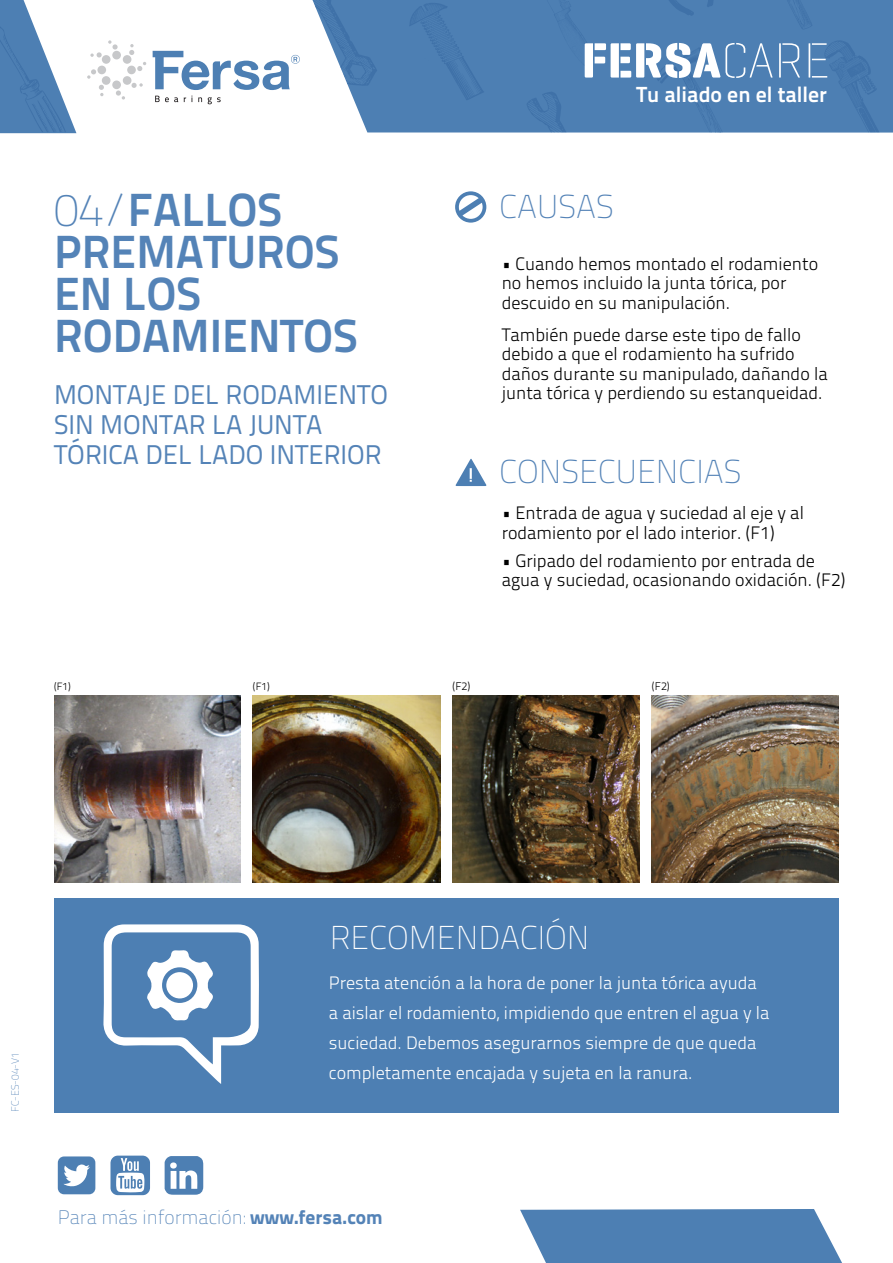
<style>
.page{position:relative;width:893px;height:1263px;background:#fff}
.page>*{position:absolute;margin:0;border:0;box-sizing:border-box;transform-origin:0 0}
.t1{font:700 50.4px "Geogrotesque Stencil B";color:#fff}
.t2{font:700 46.5px/42px "Titillium Text 22 L";color:#5483b7}
.t3{font:100 33px "Titillium Text 22 L";color:#5483b7}
.t4{font:100 33px "Titillium Text 22 L";color:#fff}
.t5{font:27px/30px "Titillium Text 22 L";color:#5483b7}
.t6{font:700 21.9px "Titillium Text 22 L";color:#fff}
.t7{font:100 19.5px "Titillium Text 22 L";color:#5483b7}
.t8{font:300 18px/19.5px "Titillium Text 22 L";color:#000}
.t9{font:300 18px/30px "Titillium Text 22 L";color:#fff}
.t10{font:300 11.25px "Titillium Text 22 L";color:#000}
.t11{font:300 10.65px "Titillium Text 22 L";color:#000}
.t12{font:100 10.5px "Titillium Text 22 L";color:#5483b7}
.s1{font-family:"Geogrotesque Stencil B Ul";font-weight:400}
.s2{font-weight:100}
.s3{font-weight:800}
</style>
<div class="page">
<div style="left:348px;top:0;width:545px;height:133px;background:#4d7fb3"></div>
<svg style="left:0;top:0;width:76px;height:133px"></svg>
<svg style="left:312px;top:0;width:65px;height:86px"></svg>
<svg style="left:409px;top:3px;width:75px;height:97px;background:#4a7cb1"></svg>
<svg style="left:824px;top:40px;width:55px;height:92px;background:#497bb0"></svg>
<svg style="left:706px;top:0;width:8px;height:7px"></svg>
<svg style="left:662px;top:0;width:32px;height:16px"></svg>
<svg style="left:657px;top:47px;width:66px;height:85px;background:#4b7db1"></svg>
<svg style="left:526px;top:92px;width:41px;height:40px;background:#487aaf"></svg>
<img style="left:703px;top:102px;width:13px;height:30px">
<div style="left:539px;top:0;width:55px;height:66px;background:#4d7fb3"></div>
<img style="left:668px;top:58px;width:14px;height:11px">
<svg style="left:780px;top:0;width:32px;height:29px"></svg>
<svg style="left:153px;top:51px;width:147px;height:39px"></svg>
<svg style="left:155px;top:96px;width:66px;height:8px"></svg>
<svg style="left:87px;top:40px;width:59px;height:60px"></svg>
<svg style="left:58px;top:1156px;width:37px;height:38px"></svg>
<svg style="left:165px;top:1156px;width:38px;height:39px"></svg>
<svg style="left:110px;top:1155px;width:40px;height:40px"></svg>
<svg style="left:520px;top:1209px;width:322px;height:54px;background:#5c8ab9"></svg>
<img style="left:54px;top:695px;width:186px;height:187px">
<img style="left:253px;top:695px;width:187px;height:187px">
<img style="left:452px;top:695px;width:187px;height:187px">
<div style="left:54px;top:898px;width:784px;height:214px;background:#4d7fb3"></div>
<svg style="left:103px;top:924px;width:156px;height:160px"></svg>
<div style="left:166px;top:972px;width:27px;height:26px;background:#fff;border-radius:50%"></div>
<img style="left:652px;top:695px;width:187px;height:187px">
<svg style="left:455px;top:458px;width:31px;height:28px"></svg>
<svg style="left:455px;top:191px;width:31px;height:32px"></svg>
<h1 class="t1" style="left:582px;top:29px;width:250px">FERSA<span class="s1">CARE</span></h1>
<p class="t2" style="left:54px;top:186px;width:305px"><span class="s2">04/</span>FALLOS<br>PREMATUROS<br>EN LOS<br>RODAMIENTOS</p>
<p class="t5" style="left:54px;top:378px;width:335px">MONTAJE DEL RODAMIENTO<br>SIN MONTAR LA JUNTA<br>TÓRICA DEL LADO INTERIOR</p>
<p class="t6" style="left:636px;top:77px;width:192px">Tu aliado en el taller</p>
<p class="t3" style="left:500px;top:183px;width:116px">CAUSAS</p>
<p class="t8" style="left:502px;top:253px;width:318px">• Cuando hemos montado el rodamiento no hemos incluido la junta tórica, por descuido en su manipulación.</p>
<p class="t8" style="left:502px;top:324px;width:327px">También puede darse este tipo de fallo debido a que el rodamiento ha sufrido daños durante su manipulado, dañando la junta tórica y perdiendo su estanqueidad.</p>
<p class="t3" style="left:500px;top:448px;width:243px">CONSECUENCIAS</p>
<p class="t8" style="left:502px;top:502px;width:304px">• Entrada de agua y suciedad al eje y al rodamiento por el lado interior. (F1)</p>
<p class="t8" style="left:502px;top:550px;width:345px">• Gripado del rodamiento por entrada de agua y suciedad, ocasionando oxidación. (F2)</p>
<p class="t11" style="left:54px;top:678px;width:18px">(F1)</p>
<p class="t11" style="left:253px;top:678px;width:18px">(F1)</p>
<p class="t10" style="left:452px;top:678px;width:20px">(F2)</p>
<p class="t10" style="left:652px;top:678px;width:20px">(F2)</p>
<p class="t12" style="left:8px;top:1112px;width:61px;rotate:-90deg">FC-ES-04-V1</p>
<p class="t4" style="left:330px;top:914px;width:261px">RECOMENDACIÓN</p>
<p class="t9" style="left:329px;top:966px;width:442px">Presta atención a la hora de poner la junta tórica ayuda a aislar el rodamiento, impidiendo que entren el agua y la suciedad. Debemos asegurarnos siempre de que queda completamente encajada y sujeta en la ranura.</p>
<p class="t7" style="left:58px;top:1203px;width:326px">Para más información: <span class="s3">www.fersa.com</span></p>
</div>
